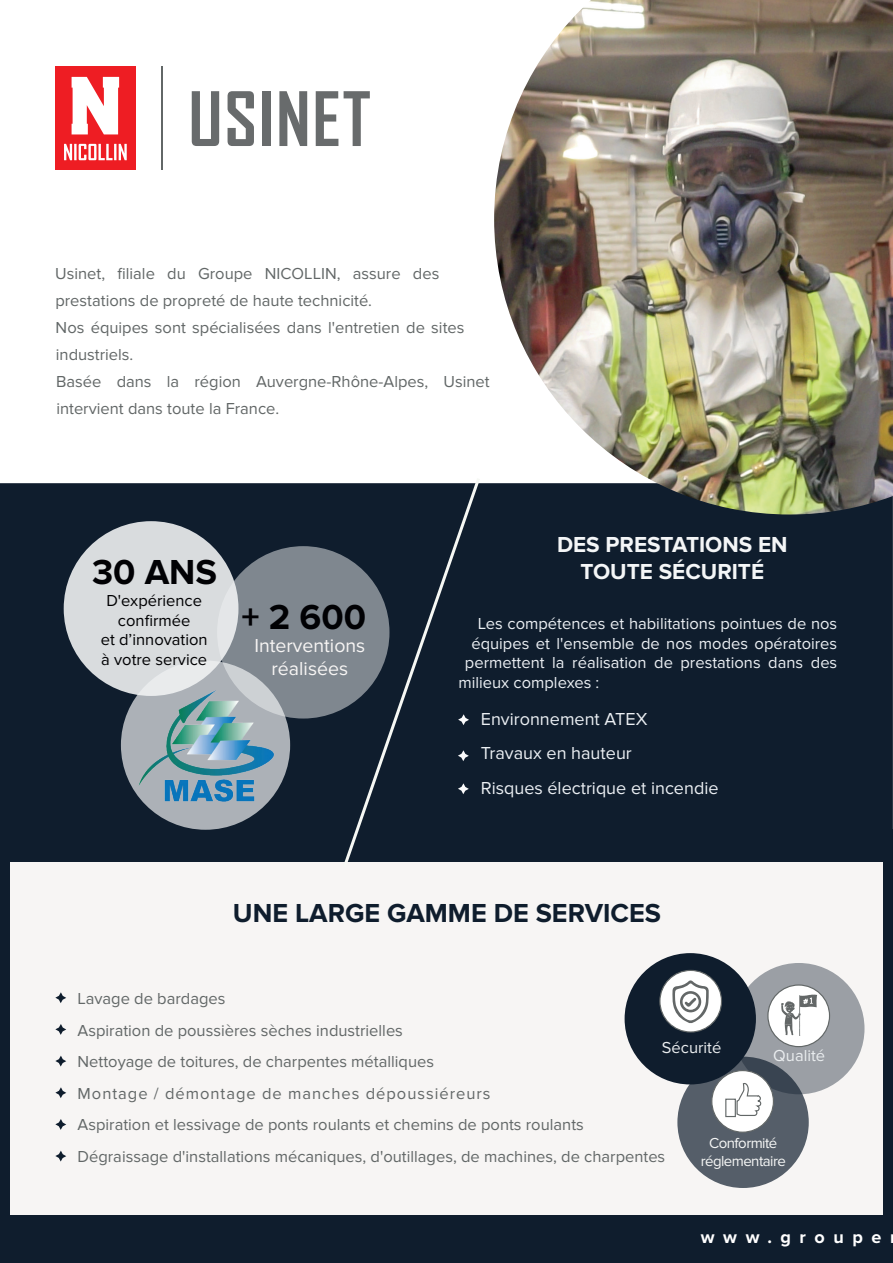
<style>
.page{position:relative;width:893px;height:1263px;background:#fff}
.page>*{position:absolute;margin:0;border:0;box-sizing:border-box;transform-origin:0 0}
.t1{font:700 71.7px "Agency FB";letter-spacing:.025em;color:#686b6c}
.t2{font:700 36px "Proxima Nova";color:#010104}
.t3{font:700 27px "Proxima Nova";color:#0f1d2d}
.t4{font:700 22.5px/27px "Proxima Nova";color:#f4f6f7;text-align:center}
.t5{font:19.5px/23.4px "Proxima Nova";color:#f7f5f4;text-align:center}
.t6{font:18px/34.5px "Proxima Nova";color:#ebeff3}
.t7{font:700 18px "Proxima Nova";letter-spacing:.475em;color:#fff}
.t8{font:16.5px/27px "Proxima Nova";color:#626767}
.t9{font:16.5px "Proxima Nova";color:#ebeff3}
.t10{font:16.5px/19.8px "Proxima Nova";color:#000002;text-align:center}
.t11{font:16.5px "Proxima Nova";color:#eaedef}
.t12{font:15px/18px "Proxima Nova";letter-spacing:-.035em;color:#f7f8f7;text-align:center}
</style>
<div class="page">
<div style="left:0;top:483px;width:893px;height:780px;background:#0f1d2d"></div>
<div style="left:10px;top:862px;width:873px;height:353px;background:#f7f5f4"></div>
<svg style="left:55px;top:1024px;width:11px;height:11px"></svg>
<svg style="left:55px;top:992px;width:11px;height:11px"></svg>
<svg style="left:55px;top:1056px;width:11px;height:10px"></svg>
<svg style="left:55px;top:1087px;width:11px;height:11px"></svg>
<svg style="left:55px;top:1119px;width:11px;height:11px"></svg>
<svg style="left:55px;top:1150px;width:11px;height:11px"></svg>
<div style="left:341px;top:479px;width:141px;height:383px;background:#0f1d2d"></div>
<svg style="left:458px;top:714px;width:11px;height:11px"></svg>
<svg style="left:458px;top:750px;width:11px;height:11px"></svg>
<svg style="left:458px;top:783px;width:11px;height:11px"></svg>
<div style="left:625px;top:953px;width:131px;height:131px;background:#0f1d2d;border-radius:50%"></div>
<svg style="left:677px;top:1057px;width:132px;height:131px;background:#525b66"></svg>
<svg style="left:733px;top:963px;width:131px;height:131px;background:#82888f"></svg>
<img style="left:494px;top:0;width:399px;height:514px">
<div style="left:121px;top:660px;width:169px;height:170px;background:#acb1b7;border-radius:50%"></div>
<div style="left:64px;top:521px;width:174px;height:175px;background:#d9dcde;border-radius:50%"></div>
<div style="left:217px;top:546px;width:172px;height:172px;background:#7f878f;border-radius:50%"></div>
<div style="left:712px;top:1070px;width:61px;height:62px;background:#fff;border-radius:50%"></div>
<div style="left:711px;top:1070px;width:63px;height:63px;border:1px solid #626767;border-radius:50%"></div>
<div style="left:725px;top:1098px;width:11px;height:19px;background:#fff;border:1px solid #626767"></div>
<svg style="left:736px;top:1083px;width:26px;height:33px"></svg>
<img style="left:138px;top:677px;width:137px;height:136px">
<hr style="left:162px;top:66px;width:1px;height:104px;background:#626767">
<div style="left:55px;top:67px;width:80px;height:103px;background:#ee1d23"></div>
<svg style="left:64px;top:144px;width:63px;height:16px"></svg>
<svg style="left:72px;top:77px;width:47px;height:57px"></svg>
<div style="left:660px;top:970px;width:61px;height:62px;background:#fff;border-radius:50%"></div>
<div style="left:659px;top:970px;width:63px;height:62px;border:1px solid #626767;border-radius:50%"></div>
<svg style="left:672px;top:980px;width:37px;height:43px"></svg>
<div style="left:768px;top:985px;width:61px;height:62px;background:#fff;border-radius:50%"></div>
<div style="left:767px;top:984px;width:63px;height:63px;border:1px solid #626767;border-radius:50%"></div>
<svg style="left:781px;top:994px;width:36px;height:42px"></svg>
<h1 class="t1" style="left:188px;top:75px;width:184px">USINET</h1>
<p class="t8" style="left:55px;top:261px;width:436px">Usinet, filiale du Groupe NICOLLIN, assure des prestations de propreté de haute technicité.<br>Nos équipes sont spécialisées dans l'entretien de sites industriels.<br>Basée dans la région Auvergne-Rhône-Alpes, Usinet intervient dans toute la France.</p>
<h2 class="t2" style="left:92px;top:551px;width:127px">30 ANS</h2>
<p class="t10" style="left:101px;top:591px;width:108px">D'expérience confirmée<br>et d’innovation à votre service</p>
<h2 class="t2" style="left:241px;top:596px;width:126px">+ 2 600</h2>
<p class="t5" style="left:254px;top:634px;width:112px">Interventions réalisées</p>
<h3 class="t4" style="left:557px;top:531px;width:232px">DES PRESTATIONS EN<br>TOUTE SÉCURITÉ</h3>
<p class="t9" style="left:478px;top:614px;width:361px">Les compétences et habilitations pointues de nos</p>
<p class="t9" style="left:471px;top:634px;width:367px">équipes et l'ensemble de nos modes opératoires</p>
<p class="t9" style="left:465px;top:653px;width:374px">permettent la réalisation de prestations dans des</p>
<p class="t9" style="left:458px;top:673px;width:142px">milieux complexes :</p>
<p class="t6" style="left:481px;top:702px;width:239px">Environnement ATEX<br>Travaux en hauteur<br>Risques électrique et incendie</p>
<h3 class="t3" style="left:233px;top:898px;width:430px">UNE LARGE GAMME DE SERVICES</h3>
<p class="t8" style="left:78px;top:983px;width:589px;line-height:31.5px">Lavage de bardages<br>Aspiration de poussières sèches industrielles<br>Nettoyage de toitures, de charpentes métalliques<br>Montage / démontage de manches dépoussiéreurs<br>Aspiration et lessivage de ponts roulants et chemins de ponts roulants Dégraissage d'installations mécaniques, d'outillages, de machines, de charpentes</p>
<p class="t11" style="left:662px;top:1038px;width:61px">Sécurité</p>
<p class="t11" style="left:773px;top:1046px;width:53px">Qualité</p>
<p class="t12" style="left:701px;top:1134px;width:87px">Conformité réglementaire</p>
<p class="t7" style="left:701px;top:1226px;width:182px">www.groupe</p>
</div>
